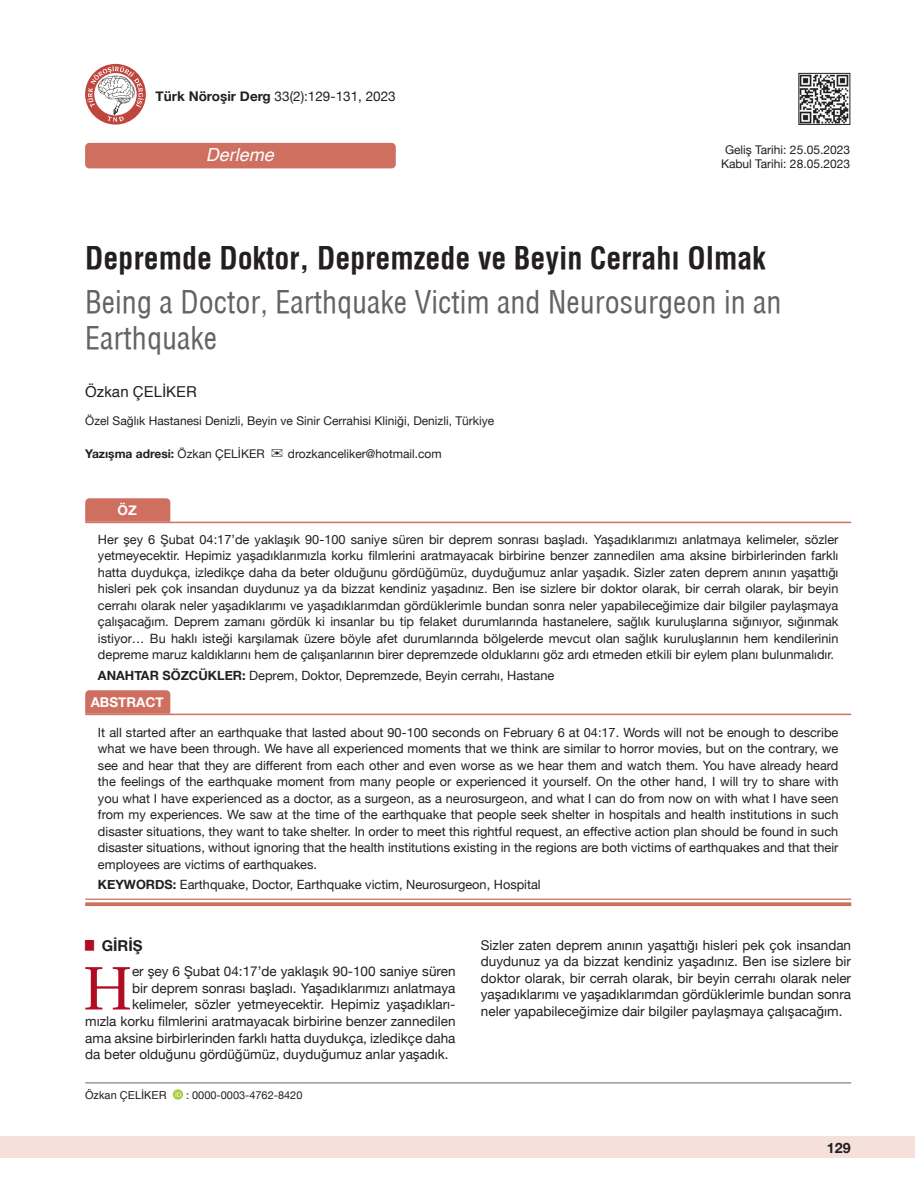
<style>
.page{position:relative;width:915px;height:1191px;background:#fff}
.page>*{position:absolute;margin:0;border:0;box-sizing:border-box;transform-origin:0 0}
.t1{font:61.2px "Utopia";color:#b00c22}
.t2{font:30px/36px "Helvetica Condensed";color:#636366}
.t3{font:700 30px "Helvetica Condens";color:#231f20}
.t4{font:italic 18px "Helvetica";color:#fff}
.t5{font:15px "Helvetica";color:#231f20}
.t6{font:700 15px "Helvetica Neue";color:#231f20}
.t7{font:700 14.25px "Helvetica Neue";color:#231f20}
.t8{font:13.5px/16.5px "Helvetica Neue";color:#231f20;text-align:justify}
.t9{font:700 13.5px "Helvetica Neue";color:#fff}
.t10{font:12.75px/16.5px "Helvetica Neue";color:#231f20;text-align:justify}
.t11{font:12px/14.4px "Helvetica Neue";color:#231f20;text-align:center}
.t12{font:700 12px "Helvetica Neue";color:#231f20}
.t13{font:10.95px "Helvetica Neue";color:#231f20}
.t14{font:10.95px "Helvetica";color:#231f20}
.s1{font-weight:700}
.s2{font-weight:400}
</style>
<div class="page">
<div style="left:0;top:1136px;width:914px;height:22px;background:#f6e1da"></div>
<hr style="left:85px;top:1082px;width:765px;height:1px;background:#636366">
<svg style="left:173px;top:1089px;width:10px;height:10px"></svg>
<svg style="left:175px;top:1091px;width:6px;height:5px"></svg>
<img style="left:800px;top:75px;width:47px;height:48px">
<div style="left:798px;top:73px;width:51px;height:52px;border:1px solid #231f20"></div>
<div style="left:85px;top:143px;width:310px;height:25px;background:#ce6f60;border-radius:4px"></div>
<svg style="left:85px;top:64px;width:61px;height:61px"></svg>
<svg style="left:87px;top:66px;width:57px;height:56px"></svg>
<div style="left:85px;top:690px;width:85px;height:23px;background:#ce6f60"></div>
<hr style="left:85px;top:713px;width:765px;height:2px;background:#ce6f60">
<hr style="left:85px;top:898px;width:765px;height:2px;background:#ce6f60">
<svg style="left:85px;top:902px;width:765px;height:4px;background:#d27b6d"></svg>
<div style="left:85px;top:498px;width:85px;height:23px;background:#ce6f60"></div>
<hr style="left:85px;top:521px;width:765px;height:2px;background:#ce6f60">
<p class="t8" style="left:156px;top:89px;width:241px"><span class="s1">Türk Nöroşir Derg</span> 33(2):129-131, 2023</p>
<h3 class="t4" style="left:206px;top:140px;width:70px">Derleme</h3>
<p class="t11" style="left:720px;top:143px;width:130px">Geliş Tarihi: 25.05.2023<br>Kabul Tarihi: 28.05.2023</p>
<h2 class="t3" style="left:85px;top:240px;width:681px">Depremde Doktor, Depremzede ve Beyin Cerrahı Olmak</h2>
<h2 class="t2" style="left:85px;top:284px;width:697px">Being a Doctor, Earthquake Victim and Neurosurgeon in an<br>Earthquake</h2>
<p class="t5" style="left:85px;top:380px;width:113px">Özkan ÇELIKER</p>
<p class="t11" style="left:85px;top:414px;width:410px">Özel Sağlık Hastanesi Denizli, Beyin ve Sinir Cerrahisi Kliniği, Denizli, Türkiye</p>
<p class="t12" style="left:85px;top:444px;width:181px">Yazışma adresi: <span class="s2">Özkan ÇELIKER</span></p>
<p class="t11" style="left:288px;top:447px;width:155px">drozkanceliker@hotmail.com</p>
<p class="t9" style="left:118px;top:499px;width:21px">ÖZ</p>
<p class="t10" style="left:98px;top:531px;width:741px">Her şey 6 Şubat 04:17’de yaklaşık 90-100 saniye süren bir deprem sonrası başladı. Yaşadıklarımızı anlatmaya kelimeler, sözler yetmeyecektir. Hepimiz yaşadıklarımızla korku filmlerini aratmayacak birbirine benzer zannedilen ama aksine birbirlerinden farklı hatta duydukça, izledikçe daha da beter olduğunu gördüğümüz, duyduğumuz anlar yaşadık. Sizler zaten deprem anının yaşattığı hisleri pek çok insandan duydunuz ya da bizzat kendiniz yaşadınız. Ben ise sizlere bir doktor olarak, bir cerrah olarak, bir beyin cerrahı olarak neler yaşadıklarımı ve yaşadıklarımdan gördüklerimle bundan sonra neler yapabileceğimize dair bilgiler paylaşmaya çalışacağım. Deprem zamanı gördük ki insanlar bu tip felaket durumlarında hastanelere, sağlık kuruluşlarına sığınıyor, sığınmak istiyor… Bu haklı isteği karşılamak üzere böyle afet durumlarında bölgelerde mevcut olan sağlık kuruluşlarının hem kendilerinin depreme maruz kaldıklarını hem de çalışanlarının birer depremzede olduklarını göz ardı etmeden etkili bir eylem planı bulunmalıdır.</p>
<p class="t10" style="left:98px;top:668px;width:458px"><span class="s1">ANAHTAR SÖZCÜKLER:</span> Deprem, Doktor, Depremzede, Beyin cerrahı, Hastane</p>
<p class="t9" style="left:91px;top:691px;width:75px">ABSTRACT</p>
<p class="t10" style="left:98px;top:724px;width:741px">It all started after an earthquake that lasted about 90-100 seconds on February 6 at 04:17. Words will not be enough to describe what we have been through. We have all experienced moments that we think are similar to horror movies, but on the contrary, we see and hear that they are different from each other and even worse as we hear them and watch them. You have already heard the feelings of the earthquake moment from many people or experienced it yourself. On the other hand, I will try to share with you what I have experienced as a doctor, as a surgeon, as a neurosurgeon, and what I can do from now on with what I have seen from my experiences. We saw at the time of the earthquake that people seek shelter in hospitals and health institutions in such disaster situations, they want to take shelter. In order to meet this rightful request, an effective action plan should be found in such disaster situations, without ignoring that the health institutions existing in the regions are both victims of earthquakes and that their employees are victims of earthquakes.</p>
<p class="t10" style="left:98px;top:877px;width:444px"><span class="s1">KEYWORDS:</span> Earthquake, Doctor, Earthquake victim, Neurosurgeon, Hospital</p>
<p class="t6" style="left:85px;top:934px;width:59px"><sup>█</sup> GIRIŞ</p>
<h1 class="t1" style="left:83px;top:953px;width:50px">H</h1>
<p class="t8" style="left:132px;top:964px;width:325px">er şey 6 Şubat 04:17’de yaklaşık 90-100 saniye süren</p>
<p class="t8" style="left:132px;top:980px;width:325px">bir deprem sonrası başladı. Yaşadıklarımızı anlatmaya</p>
<p class="t8" style="left:132px;top:997px;width:325px">kelimeler, sözler yetmeyecektir. Hepimiz yaşadıkları-</p>
<p class="t8" style="left:85px;top:1013px;width:371px">mızla korku filmlerini aratmayacak birbirine benzer zannedilen</p>
<p class="t8" style="left:85px;top:1030px;width:371px">ama aksine birbirlerinden farklı hatta duydukça, izledikçe daha</p>
<p class="t8" style="left:85px;top:1046px;width:365px">da beter olduğunu gördüğümüz, duyduğumuz anlar yaşadık.</p>
<p class="t14" style="left:85px;top:1086px;width:83px">Özkan ÇELIKER</p>
<p class="t13" style="left:186px;top:1087px;width:118px">: 0000-0003-4762-8420</p>
<p class="t8" style="left:480px;top:937px;width:371px">Sizler zaten deprem anının yaşattığı hisleri pek çok insandan duydunuz ya da bizzat kendiniz yaşadınız. Ben ise sizlere bir doktor olarak, bir cerrah olarak, bir beyin cerrahı olarak neler yaşadıklarımı ve yaşadıklarımdan gördüklerimle bundan sonra neler yapabileceğimize dair bilgiler paylaşmaya çalışacağım.</p>
<p class="t7" style="left:826px;top:1137px;width:25px">129</p>
</div>
